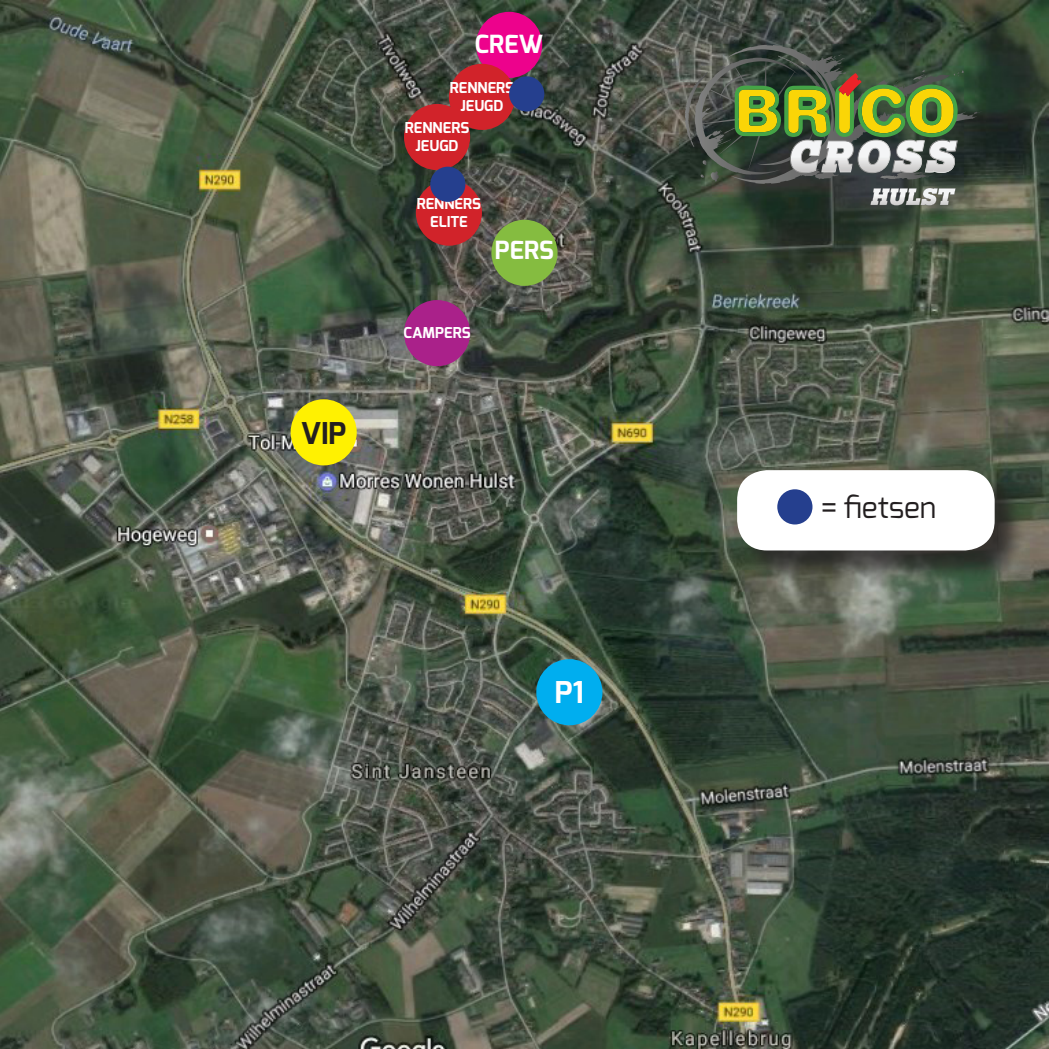
<style>
.page{position:relative;width:1049px;height:1049px;background:#fff}
.page>*{position:absolute;margin:0;border:0;box-sizing:border-box;transform-origin:0 0}
.t1{font:30px "Exo";color:#231f20}
.t2{font:700 30px "Exo";color:#231f20}
.t3{font:700 30px "Exo";color:#fff}
.t4{font:700 25px "Exo";color:#fff}
.t5{font:700 15px "Exo";color:#fff}
</style>
<div class="page">
<img style="left:0;top:0;width:1049px;height:1049px">
<div style="left:536px;top:659px;width:66px;height:66px;background:#00aeef;border-radius:50%"></div>
<div style="left:291px;top:399px;width:66px;height:66px;background:#fff101;border-radius:50%"></div>
<div style="left:491px;top:220px;width:66px;height:66px;background:#85bc40;border-radius:50%"></div>
<div style="left:476px;top:12px;width:66px;height:66px;background:#ed028c;border-radius:50%"></div>
<div style="left:416px;top:180px;width:66px;height:66px;background:#d1232a;border-radius:50%"></div>
<div style="left:449px;top:64px;width:66px;height:66px;background:#d1232a;border-radius:50%"></div>
<div style="left:404px;top:104px;width:66px;height:66px;background:#d1232a;border-radius:50%"></div>
<svg style="left:684px;top:45px;width:299px;height:161px;background:#5f6b49"></svg>
<div style="left:404px;top:300px;width:66px;height:66px;background:#aa218a;border-radius:50%"></div>
<div style="left:509px;top:76px;width:35px;height:35px;background:#253f8e;border-radius:50%"></div>
<div style="left:430px;top:167px;width:35px;height:35px;background:#253f8e;border-radius:50%"></div>
<div style="left:741px;top:474px;width:284px;height:108px;background:#231f20;opacity:.75"></div>
<div style="left:737px;top:470px;width:257px;height:80px;background:#fff;border-radius:30px"></div>
<div style="left:777px;top:489px;width:35px;height:35px;background:#253f8e;border-radius:50%"></div>
<p class="t2" style="left:301px;top:413px;width:47px">VIP</p>
<p class="t4" style="left:475px;top:28px;width:70px">CREW</p>
<p class="t5" style="left:450px;top:78px;width:66px">RENNERS</p>
<p class="t5" style="left:460px;top:96px;width:44px">JEUGD</p>
<p class="t5" style="left:405px;top:118px;width:66px">RENNERS</p>
<p class="t5" style="left:416px;top:136px;width:44px">JEUGD</p>
<p class="t5" style="left:417px;top:194px;width:66px">RENNERS</p>
<p class="t5" style="left:430px;top:212px;width:39px">ELITE</p>
<p class="t4" style="left:495px;top:234px;width:61px">PERS</p>
<p class="t5" style="left:403px;top:323px;width:69px">CAMPERS</p>
<p class="t3" style="left:555px;top:673px;width:31px">P1</p>
<p class="t1" style="left:822px;top:487px;width:116px">= fietsen</p>
</div>
